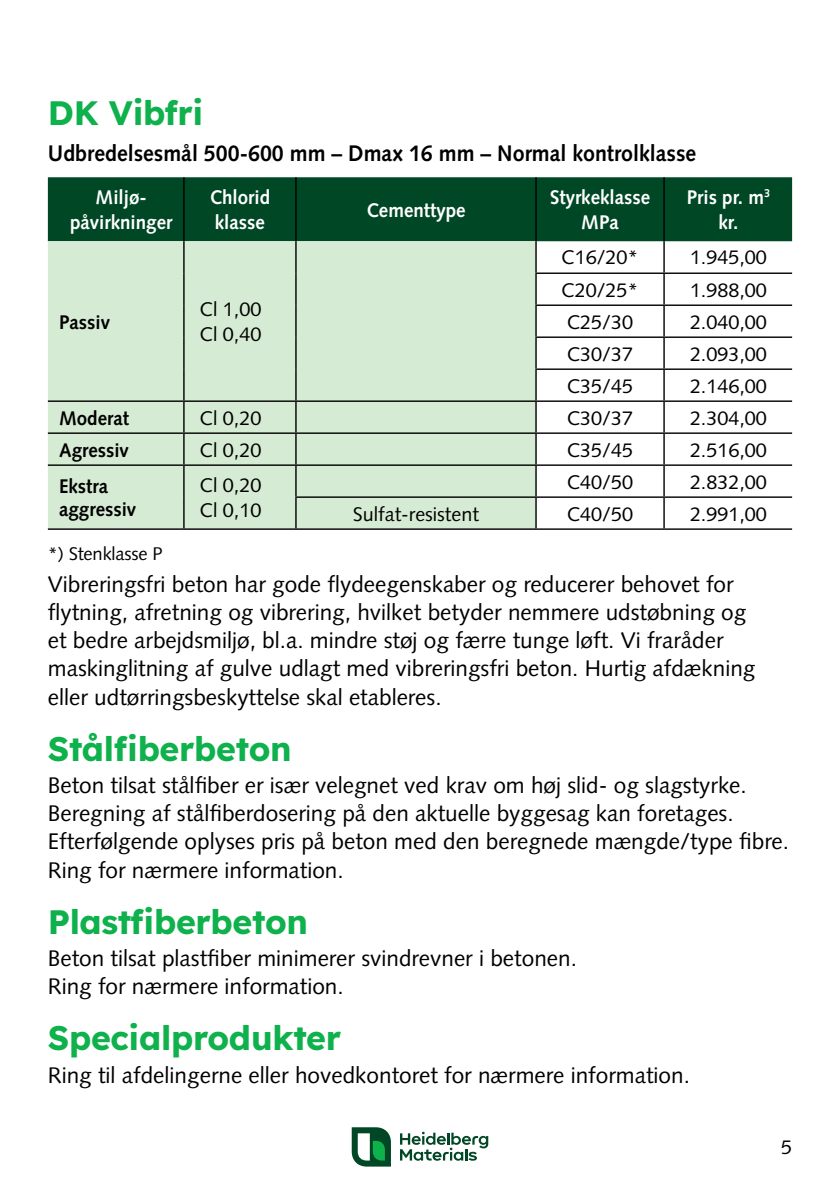
<style>
.page{position:relative;width:840px;height:1191px;background:#fff}
.page>*{position:absolute;margin:0;border:0;box-sizing:border-box;transform-origin:0 0}
.t1{font:33.8px "Lexend";letter-spacing:-.01em;color:#0eb14b}
.t2{font:22.6px/28.2px "Syntax LT Std";color:#000}
.t3{font:700 22.6px "Syntax LT Std";color:#000;scale:.95 1}
.t4{font:19.8px/25.4px "Syntax LT Std";color:#000}
.t5{font:700 19.8px/25.4px "Syntax LT Std";color:#fff;text-align:center;scale:.95 1}
.t6{font:700 19.8px/22.6px "Syntax LT Std";color:#000;scale:.95 1}
.t7{font:18.4px "Syntax LT Std";letter-spacing:-.01em;color:#000}
</style>
<div class="page">
<svg style="left:351px;top:1127px;width:40px;height:39px"></svg>
<svg style="left:400px;top:1131px;width:88px;height:29px"></svg>
<div style="left:48px;top:177px;width:743px;height:64px;background:#004725"></div>
<div style="left:48px;top:241px;width:487px;height:287px;background:#d6ebd4"></div>
<hr style="left:48px;top:528px;width:136px;height:2px;background:#000">
<hr style="left:184px;top:528px;width:112px;height:2px;background:#000">
<hr style="left:183px;top:177px;width:1px;height:64px;background:#000">
<hr style="left:295px;top:177px;width:1px;height:64px;background:#000">
<hr style="left:535px;top:177px;width:1px;height:64px;background:#000">
<hr style="left:663px;top:177px;width:1px;height:64px;background:#000">
<hr style="left:295px;top:241px;width:1px;height:32px;background:#000">
<hr style="left:535px;top:241px;width:1px;height:31px;background:#000">
<hr style="left:663px;top:241px;width:1px;height:31px;background:#000">
<hr style="left:295px;top:273px;width:1px;height:32px;background:#000">
<hr style="left:535px;top:272px;width:128px;height:2px;background:#000">
<hr style="left:535px;top:274px;width:1px;height:30px;background:#000">
<hr style="left:663px;top:272px;width:128px;height:2px;background:#000">
<hr style="left:663px;top:274px;width:1px;height:30px;background:#000">
<hr style="left:295px;top:305px;width:1px;height:32px;background:#000">
<hr style="left:535px;top:304px;width:128px;height:2px;background:#000">
<hr style="left:535px;top:306px;width:1px;height:30px;background:#000">
<hr style="left:663px;top:304px;width:128px;height:2px;background:#000">
<hr style="left:663px;top:306px;width:1px;height:30px;background:#000">
<hr style="left:295px;top:337px;width:1px;height:32px;background:#000">
<hr style="left:535px;top:336px;width:128px;height:2px;background:#000">
<hr style="left:535px;top:338px;width:1px;height:30px;background:#000">
<hr style="left:663px;top:336px;width:128px;height:2px;background:#000">
<hr style="left:663px;top:338px;width:1px;height:30px;background:#000">
<hr style="left:295px;top:369px;width:1px;height:31px;background:#000">
<hr style="left:535px;top:368px;width:128px;height:2px;background:#000">
<hr style="left:535px;top:370px;width:1px;height:30px;background:#000">
<hr style="left:663px;top:368px;width:128px;height:2px;background:#000">
<hr style="left:663px;top:370px;width:1px;height:30px;background:#000">
<hr style="left:48px;top:400px;width:136px;height:2px;background:#000">
<hr style="left:184px;top:400px;width:112px;height:2px;background:#000">
<hr style="left:296px;top:400px;width:239px;height:2px;background:#000">
<hr style="left:295px;top:402px;width:1px;height:30px;background:#000">
<hr style="left:535px;top:400px;width:128px;height:2px;background:#000">
<hr style="left:535px;top:402px;width:1px;height:30px;background:#000">
<hr style="left:663px;top:400px;width:128px;height:2px;background:#000">
<hr style="left:663px;top:402px;width:1px;height:30px;background:#000">
<hr style="left:48px;top:432px;width:136px;height:2px;background:#000">
<hr style="left:184px;top:432px;width:112px;height:2px;background:#000">
<hr style="left:296px;top:432px;width:239px;height:2px;background:#000">
<hr style="left:295px;top:434px;width:1px;height:30px;background:#000">
<hr style="left:535px;top:432px;width:128px;height:2px;background:#000">
<hr style="left:535px;top:434px;width:1px;height:30px;background:#000">
<hr style="left:663px;top:432px;width:128px;height:2px;background:#000">
<hr style="left:663px;top:434px;width:1px;height:30px;background:#000">
<hr style="left:48px;top:464px;width:136px;height:2px;background:#000">
<hr style="left:184px;top:464px;width:112px;height:2px;background:#000">
<hr style="left:296px;top:464px;width:239px;height:2px;background:#000">
<hr style="left:295px;top:466px;width:1px;height:30px;background:#000">
<hr style="left:535px;top:464px;width:128px;height:2px;background:#000">
<hr style="left:535px;top:466px;width:1px;height:30px;background:#000">
<hr style="left:663px;top:464px;width:128px;height:2px;background:#000">
<hr style="left:663px;top:466px;width:1px;height:30px;background:#000">
<hr style="left:295px;top:496px;width:240px;height:2px;background:#000">
<hr style="left:295px;top:498px;width:1px;height:30px;background:#000">
<hr style="left:535px;top:496px;width:128px;height:2px;background:#000">
<hr style="left:535px;top:498px;width:1px;height:30px;background:#000">
<hr style="left:663px;top:496px;width:128px;height:2px;background:#000">
<hr style="left:663px;top:498px;width:1px;height:30px;background:#000">
<hr style="left:296px;top:528px;width:239px;height:2px;background:#000">
<hr style="left:535px;top:528px;width:128px;height:2px;background:#000">
<hr style="left:663px;top:528px;width:128px;height:2px;background:#000">
<hr style="left:183px;top:241px;width:1px;height:32px;background:#000">
<hr style="left:183px;top:273px;width:1px;height:32px;background:#000">
<hr style="left:183px;top:305px;width:1px;height:32px;background:#000">
<hr style="left:183px;top:337px;width:1px;height:32px;background:#000">
<hr style="left:183px;top:369px;width:1px;height:31px;background:#000">
<hr style="left:183px;top:402px;width:1px;height:30px;background:#000">
<hr style="left:183px;top:434px;width:1px;height:30px;background:#000">
<hr style="left:183px;top:466px;width:1px;height:31px;background:#000">
<hr style="left:183px;top:497px;width:1px;height:31px;background:#000">
<h1 class="t1" style="left:48px;top:89px;width:157px">DK Vibfri</h1>
<p class="t3" style="left:48px;top:140px;width:683px">Udbredelsesmål 500-600 mm – Dmax 16 mm – Normal kontrolklasse</p>
<p class="t5" style="left:70px;top:185px;width:109px">Miljø&shy;påvirkninger</p>
<p class="t5" style="left:209px;top:185px;width:65px;text-align:left">Chlorid klasse</p>
<p class="t5" style="left:549px;top:185px;width:107px">Styrkeklasse<br>MPa</p>
<p class="t5" style="left:686px;top:185px;width:89px">Pris pr. m<sup>3 </sup>kr.</p>
<p class="t5" style="left:366px;top:197px;width:106px">Cementtype</p>
<p class="t6" style="left:59px;top:311px;width:55px">Passiv</p>
<p class="t4" style="left:200px;top:296px;width:63px">Cl 1,00<br>Cl 0,40</p>
<p class="t4" style="left:561px;top:245px;width:78px">C16/20*</p>
<p class="t4" style="left:689px;top:245px;width:78px">1.945,00</p>
<p class="t4" style="left:561px;top:277px;width:78px">C20/25*</p>
<p class="t4" style="left:689px;top:277px;width:78px">1.988,00</p>
<p class="t4" style="left:566px;top:309px;width:67px">C25/30</p>
<p class="t4" style="left:689px;top:309px;width:78px">2.040,00</p>
<p class="t4" style="left:566px;top:341px;width:67px">C30/37</p>
<p class="t4" style="left:689px;top:341px;width:78px">2.093,00</p>
<p class="t4" style="left:566px;top:373px;width:67px">C35/45</p>
<p class="t4" style="left:689px;top:373px;width:78px">2.146,00</p>
<p class="t6" style="left:59px;top:406px;width:75px">Moderat</p>
<p class="t4" style="left:200px;top:405px;width:63px">Cl 0,20</p>
<p class="t4" style="left:566px;top:405px;width:67px">C30/37</p>
<p class="t4" style="left:689px;top:405px;width:78px">2.304,00</p>
<p class="t6" style="left:59px;top:438px;width:75px">Agressiv</p>
<p class="t4" style="left:200px;top:437px;width:63px">Cl 0,20</p>
<p class="t4" style="left:566px;top:437px;width:67px">C35/45</p>
<p class="t4" style="left:689px;top:437px;width:78px">2.516,00</p>
<p class="t6" style="left:59px;top:475px;width:83px">Ekstra aggressiv</p>
<p class="t4" style="left:200px;top:472px;width:63px">Cl 0,20<br>Cl 0,10</p>
<p class="t4" style="left:566px;top:469px;width:67px">C40/50</p>
<p class="t4" style="left:689px;top:469px;width:78px">2.832,00</p>
<p class="t4" style="left:353px;top:501px;width:127px">Sulfat-resistent</p>
<p class="t4" style="left:566px;top:501px;width:67px">C40/50</p>
<p class="t4" style="left:689px;top:501px;width:78px">2.991,00</p>
<p class="t7" style="left:48px;top:542px;width:116px">*) Stenklasse P</p>
<p class="t2" style="left:48px;top:570px;width:708px">Vibreringsfri beton har gode flydeegenskaber og reducerer behovet for flytning, afretning og vibrering, hvilket betyder nemmere udstøbning og et bedre arbejdsmiljø, bl.a. mindre støj og færre tunge løft. Vi fraråder maskinglitning af gulve udlagt med vibreringsfri beton. Hurtig afdækning eller udtørringsbeskyttelse skal etableres.</p>
<h1 class="t1" style="left:48px;top:724px;width:245px">Stålfiberbeton</h1>
<p class="t2" style="left:48px;top:771px;width:742px">Beton tilsat stålfiber er især velegnet ved krav om høj slid- og slagstyrke.<br>Beregning af stålfiberdosering på den aktuelle byggesag kan foretages.<br>Efterfølgende oplyses pris på beton med den beregnede mængde/type fibre.<br>Ring for nærmere information.</p>
<h1 class="t1" style="left:48px;top:897px;width:261px">Plastfiberbeton</h1>
<p class="t2" style="left:48px;top:944px;width:530px">Beton tilsat plastfiber minimerer svindrevner i betonen.<br>Ring for nærmere information.</p>
<h1 class="t1" style="left:48px;top:1014px;width:295px">Specialprodukter</h1>
<p class="t2" style="left:48px;top:1060px;width:643px">Ring til afdelingerne eller hovedkontoret for nærmere information.</p>
<p class="t4" style="left:780px;top:1134px;width:12px">5</p>
</div>
